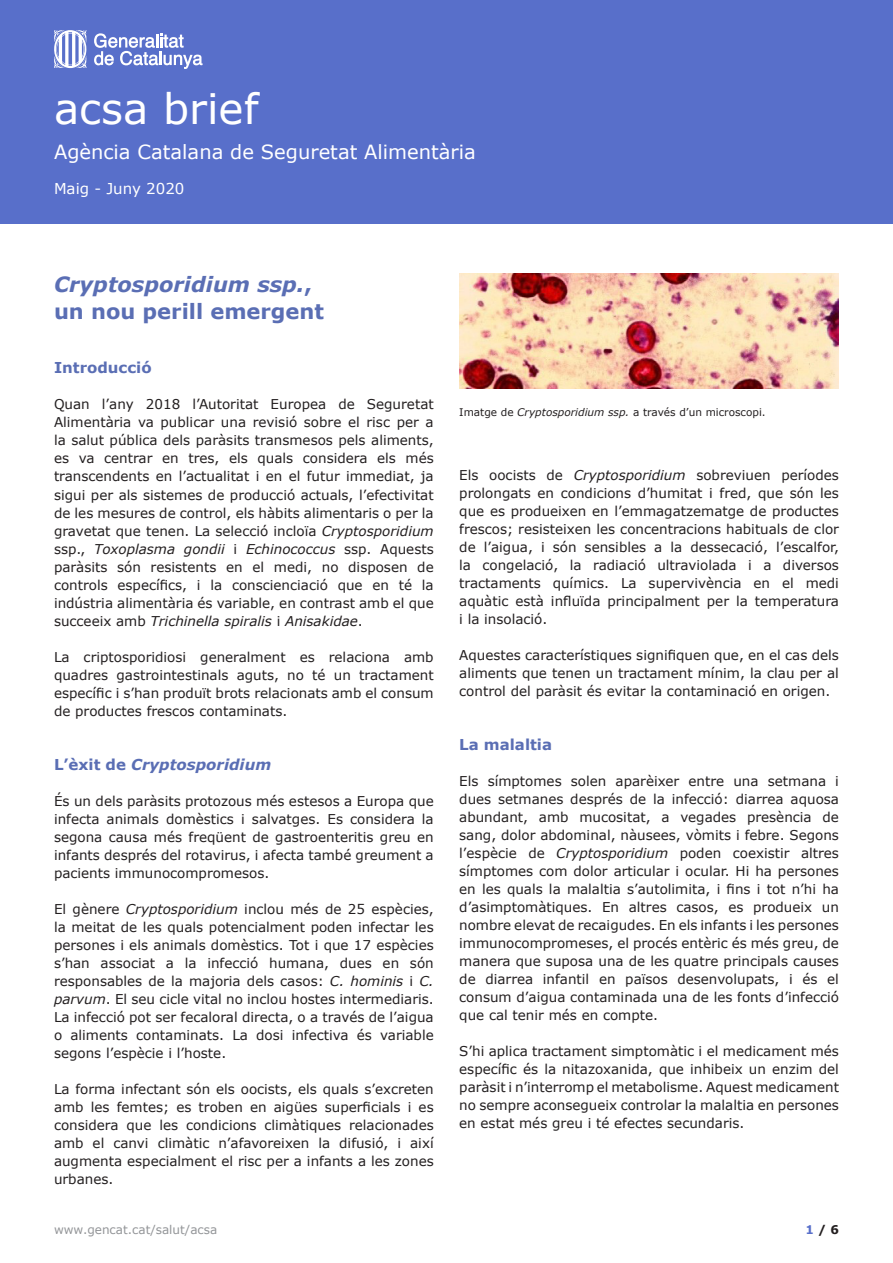
<style>
.page{position:relative;width:893px;height:1263px;background:#fff}
.page>*{position:absolute;margin:0;border:0;box-sizing:border-box;transform-origin:0 0}
.t1{font:42px "Verdana";color:#fff}
.Gran_titulo{font:italic 700 21px "Verdana";color:#5a6eb4}
.Gran_titulo-2{font:700 21px "Verdana";color:#5a6eb4}
.t2{font:19.5px "Verdana";color:#fff}
.Titulos{font:italic 700 15px "Verdana";color:#5a6eb4}
.Titulos-2{font:700 15px "Verdana";color:#5a6eb4}
.t3{font:15px "Verdana";color:#fff}
.Texto_X{font:13.5px/18px "Verdana";color:#231f20;text-align:justify}
.t4{font:12px "Verdana";color:#939598}
.t5{font:700 12px "Verdana";color:#231f20}
.Gran_titulo-3{font:10.5px "Verdana";color:#231f20}
.s1{font-style:normal}
.s2{font-style:italic}
.s3{color:#586fca}
</style>
<div class="page">
<div style="left:0;top:0;width:893px;height:223px;background:#586fca"></div>
<svg style="left:94px;top:33px;width:109px;height:36px"></svg>
<svg style="left:54px;top:30px;width:33px;height:38px"></svg>
<img style="left:459px;top:273px;width:380px;height:116px">
<h1 class="t1" style="left:54px;top:82px;width:206px">acsa brief</h1>
<h3 class="t2" style="left:54px;top:140px;width:423px">Agència Catalana de Seguretat Alimentària</h3>
<p class="t3" style="left:54px;top:179px;width:132px">Maig - Juny 2020</p>
<p class="Gran_titulo" style="left:54px;top:271px;width:260px">Cryptosporidium ssp.<span class="s1">,</span></p>
<p class="Gran_titulo-2" style="left:54px;top:298px;width:272px">un nou perill emergent</p>
<p class="Titulos-2" style="left:54px;top:358px;width:99px">Introducció</p>
<p class="Texto_X" style="left:54px;top:396px;width:381px">Quan l’any 2018 l’Autoritat Europea de Seguretat Alimentària va publicar una revisió sobre el risc per a la salut pública dels paràsits transmesos pels aliments, es va centrar en tres, els quals considera els més transcendents en l’actualitat i en el futur immediat, ja sigui per als sistemes de producció actuals, l’efectivitat de les mesures de control, els hàbits alimentaris o per la gravetat que tenen. La selecció incloïa <span class="s2">Cryptosporidium </span>ssp., <span class="s2">Toxoplasma gondii</span> i <span class="s2">Echinococcus</span> ssp. Aquests paràsits són resistents en el medi, no disposen de controls específics, i la conscienciació que en té la indústria alimentària és variable, en contrast amb el que succeeix amb <span class="s2">Trichinella spiralis</span> i <span class="s2">Anisakidae</span>.</p>
<p class="Texto_X" style="left:54px;top:648px;width:381px">La criptosporidiosi generalment es relaciona amb quadres gastrointestinals aguts, no té un tractament específic i s’han produït brots relacionats amb el consum de productes frescos contaminats.</p>
<p class="Titulos" style="left:54px;top:754px;width:219px"><span class="s1">L’èxit de</span> Cryptosporidium</p>
<p class="Texto_X" style="left:54px;top:792px;width:381px">És un dels paràsits protozous més estesos a Europa que infecta animals domèstics i salvatges. Es considera la segona causa més freqüent de gastroenteritis greu en infants després del rotavirus, i afecta també greument a pacients immunocompromesos.</p>
<p class="Texto_X" style="left:54px;top:900px;width:381px">El gènere <span class="s2">Cryptosporidium</span> inclou més de 25 espècies, la meitat de les quals potencialment poden infectar les persones i els animals domèstics. Tot i que 17 espècies s’han associat a la infecció humana, dues en són responsables de la majoria dels casos: <span class="s2">C. hominis</span> i <span class="s2">C. parvum</span>. El seu cicle vital no inclou hostes intermediaris.<br>La infecció pot ser fecaloral directa, o a través de l’aigua o aliments contaminats. La dosi infectiva és variable segons l’espècie i l’hoste.</p>
<p class="Texto_X" style="left:54px;top:1080px;width:381px">La forma infectant són els oocists, els quals s’excreten amb les femtes; es troben en aigües superficials i es considera que les condicions climàtiques relacionades amb el canvi climàtic n’afavoreixen la difusió, i així augmenta especialment el risc per a infants a les zones urbanes.</p>
<p class="Gran_titulo-3" style="left:459px;top:405px;width:308px">Imatge de <span class="s2">Cryptosporidium ssp.</span> a través d’un microscopi.</p>
<p class="Texto_X" style="left:459px;top:466px;width:381px">Els oocists de <span class="s2">Cryptosporidium</span> sobreviuen períodes prolongats en condicions d’humitat i fred, que són les que es produeixen en l’emmagatzematge de productes frescos; resisteixen les concentracions habituals de clor de l’aigua, i són sensibles a la dessecació, l’escalfor, la congelació, la radiació ultraviolada i a diversos tractaments químics. La supervivència en el medi aquàtic està influïda principalment per la temperatura i la insolació.</p>
<p class="Texto_X" style="left:459px;top:646px;width:381px">Aquestes característiques signifiquen que, en el cas dels aliments que tenen un tractament mínim, la clau per al control del paràsit és evitar la contaminació en origen.</p>
<p class="Titulos-2" style="left:459px;top:735px;width:94px">La malaltia</p>
<p class="Texto_X" style="left:459px;top:772px;width:381px">Els símptomes solen aparèixer entre una setmana i dues setmanes després de la infecció: diarrea aquosa abundant, amb mucositat, a vegades presència de sang, dolor abdominal, nàusees, vòmits i febre. Segons l’espècie de <span class="s2">Cryptosporidium</span> poden coexistir altres símptomes com dolor articular i ocular. Hi ha persones en les quals la malaltia s’autolimita, i fins i tot n’hi ha d’asimptomàtiques. En altres casos, es produeix un nombre elevat de recaigudes. En els infants i les persones immunocompromeses, el procés entèric és més greu, de manera que suposa una de les quatre principals causes de diarrea infantil en països desenvolupats, i és el consum d’aigua contaminada una de les fonts d’infecció que cal tenir més en compte.</p>
<p class="Texto_X" style="left:459px;top:1042px;width:381px">S’hi aplica tractament simptomàtic i el medicament més específic és la nitazoxanida, que inhibeix un enzim del paràsit i n’interromp el metabolisme. Aquest medicament no sempre aconsegueix controlar la malaltia en persones en estat més greu i té efectes secundaris.</p>
<p class="t4" style="left:54px;top:1221px;width:165px">www.gencat.cat/salut/acsa</p>
<p class="t5" style="left:805px;top:1222px;width:35px"><span class="s3">1</span> / 6</p>
</div>
